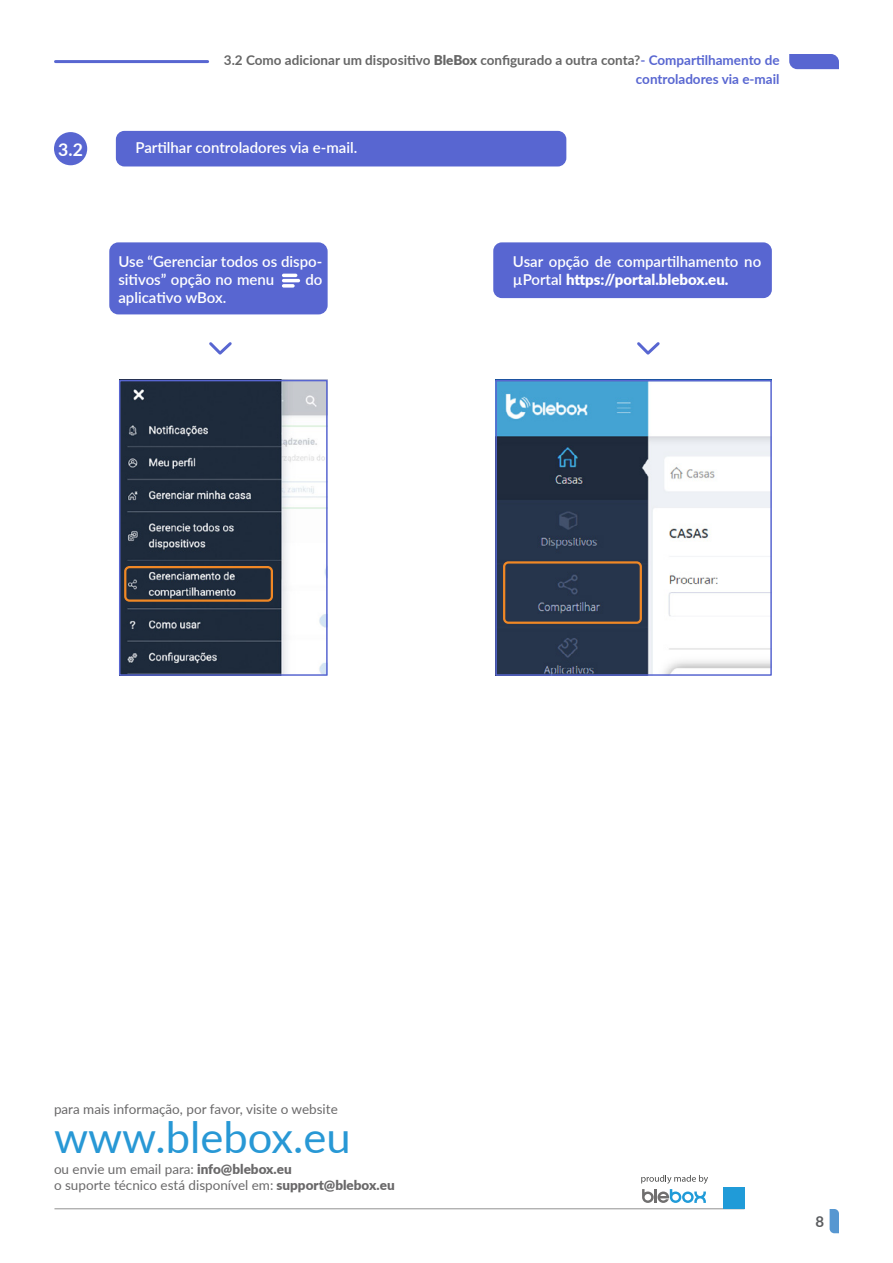
<style>
.page{position:relative;width:893px;height:1263px;background:#fff}
.page>*{position:absolute;margin:0;border:0;box-sizing:border-box;transform-origin:0 0}
.t1{font:43.5px "Lato";color:#2898d5}
.t2{font:700 17.55px "Lato";color:#fff}
.t3{font:600 15px/18px "Lato";color:#fff}
.t4{font:700 15px "Lato";color:#5a5c5f}
.t5{font:13.5px/16.2px "Lato";color:#6a696a}
.t6{font:700 13.5px/19.5px "Lato";color:#666;text-align:right}
.s1{font-weight:900}
.s2{color:#5866d1}
</style>
<div class="page">
<svg style="left:830px;top:1209px;width:9px;height:24px"></svg>
<hr style="left:54px;top:1208px;width:690px;height:1px;background:#929292">
<svg style="left:641px;top:1175px;width:67px;height:28px"></svg>
<div style="left:722px;top:1187px;width:22px;height:21px;background:#209bd8"></div>
<div style="left:54px;top:132px;width:33px;height:33px;background:#5866d1;border-radius:50%"></div>
<div style="left:109px;top:242px;width:219px;height:72px;background:#5866d1;border-radius:9px"></div>
<div style="left:493px;top:242px;width:279px;height:56px;background:#5866d1;border-radius:9px"></div>
<svg style="left:209px;top:342px;width:23px;height:13px"></svg>
<svg style="left:637px;top:342px;width:23px;height:13px"></svg>
<svg style="left:789px;top:54px;width:50px;height:15px"></svg>
<hr style="left:56px;top:60px;width:152px;height:3px;background:#5866d1">
<div style="left:116px;top:131px;width:450px;height:35px;background:#5866d1;border-radius:9px"></div>
<hr style="left:282px;top:274px;width:15px;height:3px;background:#fff;border-radius:2px">
<hr style="left:282px;top:279px;width:18px;height:3px;background:#fff;border-radius:2px">
<svg style="left:282px;top:284px;width:13px;height:4px"></svg>
<img style="left:122px;top:383px;width:203px;height:290px">
<div style="left:124px;top:566px;width:149px;height:36px;border:2px solid #f18825;border-radius:4px"></div>
<div style="left:119px;top:380px;width:209px;height:296px;border:2px solid #5866d1"></div>
<img style="left:498px;top:383px;width:271px;height:290px">
<div style="left:503px;top:561px;width:139px;height:63px;border:2px solid #f18825;border-radius:4px"></div>
<div style="left:495px;top:380px;width:277px;height:296px;border:2px solid #5866d1"></div>
<p class="t2" style="left:58px;top:136px;width:26px">3.2</p>
<p class="t6" style="left:224px;top:50px;width:557px">3.2 Como adicionar um dispositivo <span class="s1">BleBox</span> configurado a outra conta?<span class="s2">- Compartilhamento de controladores via e-mail</span></p>
<p class="t3" style="left:135px;top:138px;width:223px">Partilhar controladores via e-mail.</p>
<p class="t3" style="left:118px;top:252px;width:206px">Use “Gerenciar todos os dispo&shy;sitivos” opção no menu</p>
<p class="t3" style="left:305px;top:270px;width:19px">do</p>
<p class="t3" style="left:118px;top:288px;width:109px">aplicativo wBox.</p>
<p class="t3" style="left:513px;top:251px;width:250px">Usar opção de compartilhamento no µPortal <span class="s1">https://portal.blebox.eu.</span></p>
<p class="t5" style="left:54px;top:1100px;width:285px">para mais informação, por favor, visite o website</p>
<h1 class="t1" style="left:54px;top:1106px;width:298px">www.blebox.eu</h1>
<p class="t5" style="left:54px;top:1160px;width:342px">ou envie um email para: <span class="s1">info@blebox.eu<br></span>o suporte técnico está disponível em: <span class="s1">support@blebox.eu</span></p>
<p class="t4" style="left:816px;top:1211px;width:10px">8</p>
</div>
